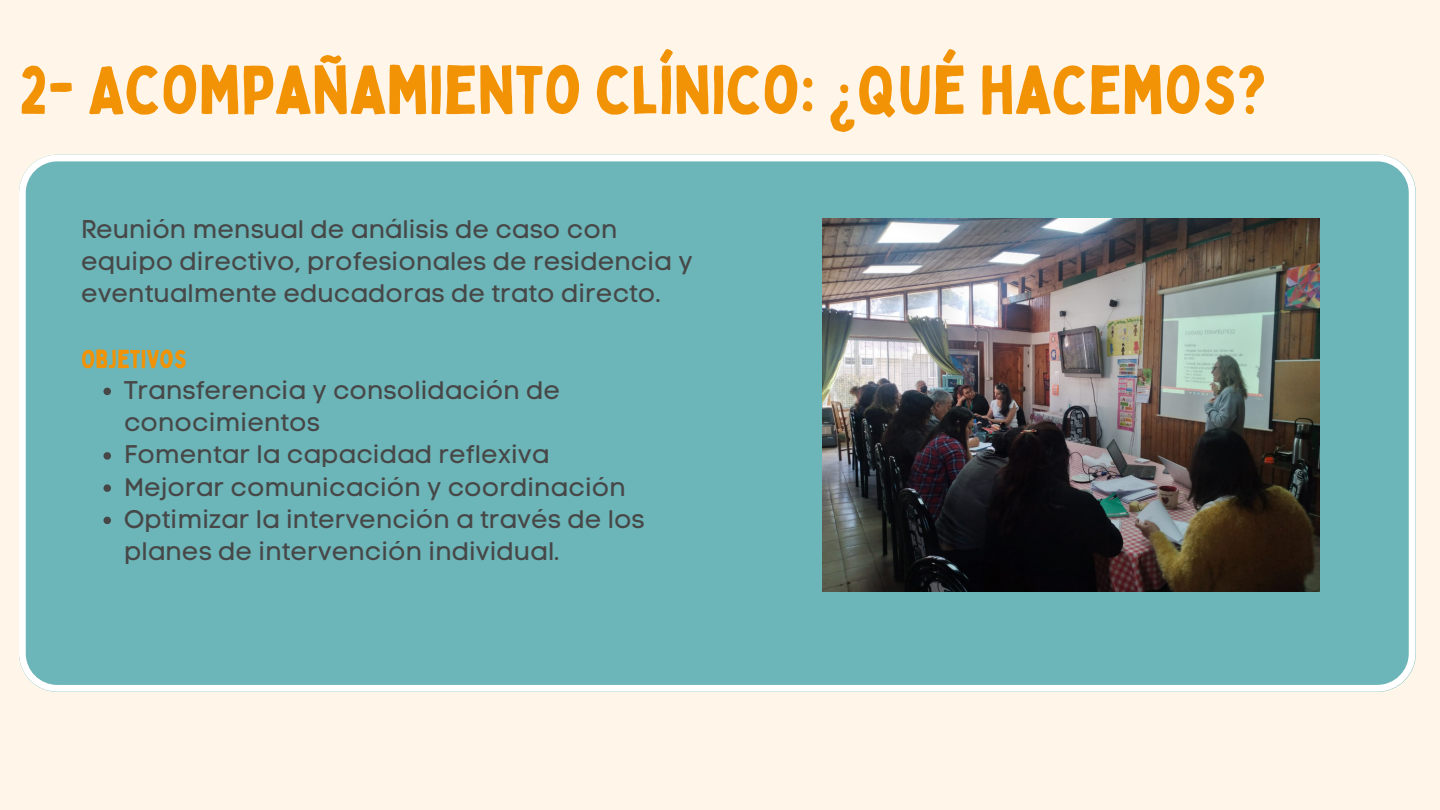
<style>
.page{position:relative;width:1440px;height:810px;background:#fff6e9}
.page>*{position:absolute;margin:0;border:0;box-sizing:border-box;transform-origin:0 0}
.t1{font:67px "Bobby Jones";color:#f29205}
.t2{font:25.3px/32.2px "Code Pro Normal LC";color:#474747}
.t3{font:25.3px "Bobby Jones";color:#f29205}
</style>
<div class="page">
<div style="left:19px;top:155px;width:1397px;height:537px;background:#6cb5b8"></div>
<img style="left:822px;top:218px;width:498px;height:373px">
<svg style="left:104px;top:388px;width:7px;height:7px"></svg>
<svg style="left:104px;top:452px;width:7px;height:8px"></svg>
<svg style="left:104px;top:484px;width:7px;height:8px"></svg>
<svg style="left:104px;top:517px;width:7px;height:7px"></svg>
<h1 class="t1" style="left:19px;top:48px;width:1249px">2- ACOMPAÑAMIENTO CLÍNICO: ¿QUÉ HACEMOS?</h1>
<p class="t2" style="left:81px;top:213px;width:613px">Reunión mensual de análisis de caso con equipo directivo, profesionales de residencia y eventualmente educadoras de trato directo.</p>
<p class="t3" style="left:81px;top:343px;width:108px">OBJETIVOS</p>
<p class="t2" style="left:124px;top:374px;width:522px">Transferencia y consolidación de conocimientos<br>Fomentar la capacidad reflexiva Mejorar comunicación y coordinación Optimizar la intervención a través de los planes de intervención individual.</p>
</div>
